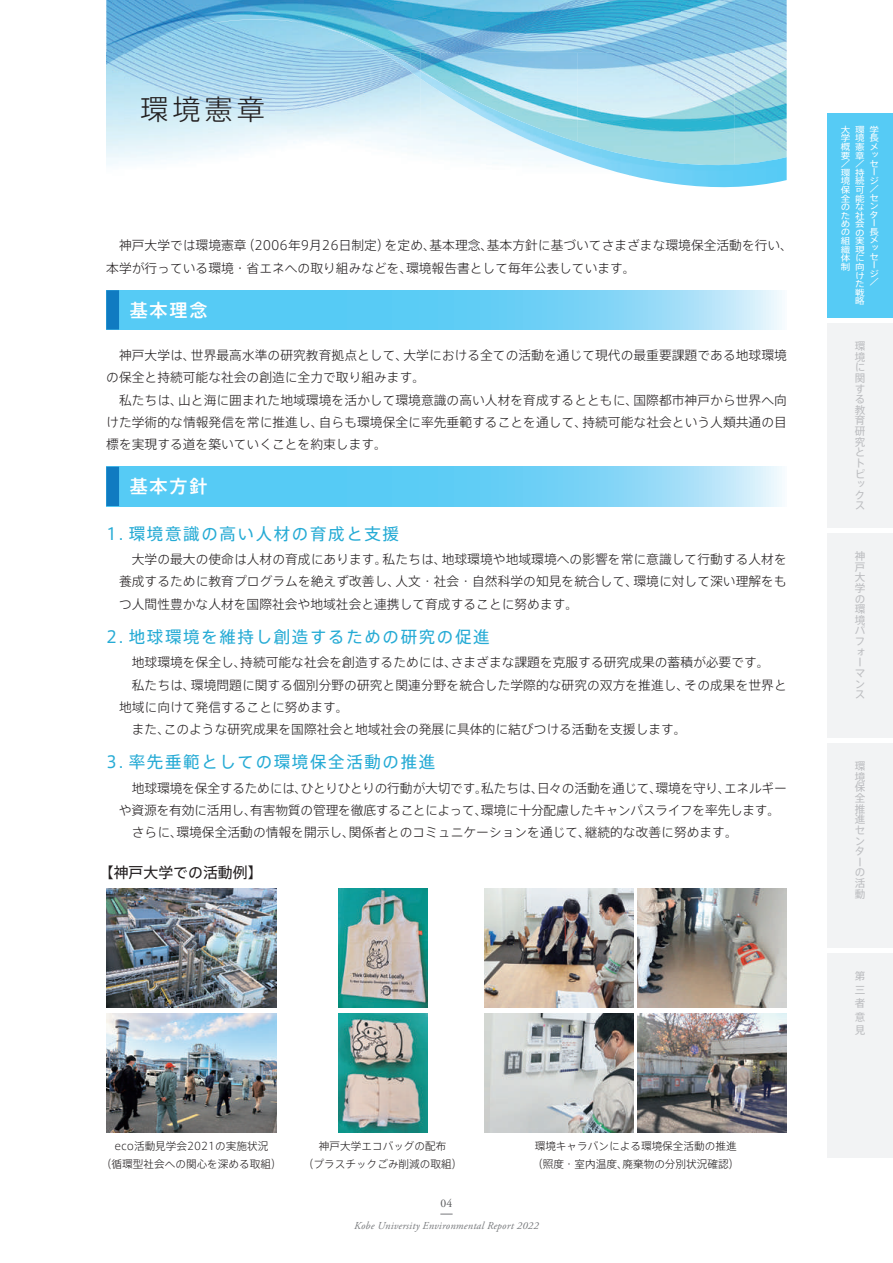
<style>
.page{position:relative;width:893px;height:1263px;background:#fff}
.page>*{position:absolute;margin:0;border:0;box-sizing:border-box;transform-origin:0 0}
.t1{font:300 28.2px "Axis Std";color:#231f20}
.t2{font:500 18px "Axis Std";letter-spacing:.1em;color:#fff}
.t3{font:16.5px "Axis Std";letter-spacing:.1em;color:#26abd5}
.t4{font:14.85px "Axis Std";color:#231f20}
.t5{font:300 12.75px/22.4px "Axis Std";color:#231f20}
.t6{font:300 12.75px "Axis Std";letter-spacing:-.02em;color:#231f20}
.t7{font:11.7px "Adobe Garamond Pro";color:#57585a}
.t8{font:300 10.65px/18px "Axis Std";color:#231f20;text-align:center}
.t9{font:10.65px/10.6px "Axis Std";color:#bcbdc0}
.t10{font:italic 10.65px "Adobe Garamond Pro";letter-spacing:.02em;color:#76787b}
.t11{font:8.7px/8.6px "Axis Std";color:#fff;text-align:justify;scale:1.1 1}
</style>
<div class="page">
<svg style="left:119px;top:290px;width:663px;height:40px;background:#73d2f6"></svg>
<div style="left:106px;top:290px;width:13px;height:40px;background:#107bc1"></div>
<svg style="left:119px;top:467px;width:663px;height:39px;background:#73d2f6"></svg>
<div style="left:106px;top:467px;width:13px;height:39px;background:#107bc1"></div>
<img style="left:106px;top:1013px;width:170px;height:119px">
<img style="left:338px;top:1013px;width:89px;height:119px">
<img style="left:485px;top:1013px;width:149px;height:119px">
<img style="left:638px;top:1013px;width:149px;height:119px">
<img style="left:106px;top:888px;width:170px;height:119px">
<img style="left:338px;top:888px;width:89px;height:119px">
<img style="left:485px;top:888px;width:149px;height:119px">
<img style="left:638px;top:888px;width:149px;height:119px">
<img style="left:106px;top:0;width:681px;height:188px">
<img style="left:525px;top:123px;width:105px;height:52px">
<img style="left:630px;top:156px;width:157px;height:31px">
<img style="left:420px;top:71px;width:105px;height:67px">
<img style="left:368px;top:43px;width:53px;height:36px">
<img style="left:110px;top:19px;width:258px;height:30px">
<div style="left:827px;top:114px;width:66px;height:204px;background:#56cbf5"></div>
<div style="left:827px;top:744px;width:66px;height:204px;background:#f2f3f4"></div>
<div style="left:827px;top:324px;width:66px;height:204px;background:#f2f3f4"></div>
<div style="left:827px;top:534px;width:66px;height:204px;background:#f2f3f4"></div>
<div style="left:827px;top:954px;width:66px;height:204px;background:#f2f3f4"></div>
<svg style="left:440px;top:1214px;width:13px;height:1px"></svg>
<h1 class="t1" style="left:140px;top:89px;width:126px">環境憲章</h1>
<p class="t5" style="left:106px;top:234px;width:688px;text-indent:13px">神戸大学では環境憲章（2006年9月26日制定）を定め、基本理念、基本方針に基づいてさまざまな環境保全活動を行い、本学が行っている環境・省エネへの取り組みなどを、環境報告書として毎年公表しています。</p>
<h2 class="t2" style="left:130px;top:296px;width:79px">基本理念</h2>
<p class="t5" style="left:106px;top:343px;width:682px;text-indent:13px">神戸大学は、世界最高水準の研究教育拠点として、大学における全ての活動を通じて現代の最重要課題である地球環境の保全と持続可能な社会の創造に全力で取り組みます。</p>
<p class="t5" style="left:106px;top:388px;width:682px;text-align:justify;text-indent:13px">私たちは、山と海に囲まれた地域環境を活かして環境意識の高い人材を育成するとともに、国際都市神戸から世界へ向けた学術的な情報発信を常に推進し、自らも環境保全に率先垂範することを通して、持続可能な社会という人類共通の目標を実現する道を築いていくことを約束します。</p>
<h2 class="t2" style="left:130px;top:473px;width:79px">基本方針</h2>
<p class="t3" style="left:106px;top:521px;width:294px">1．環境意識の高い人材の育成と支援</p>
<p class="t5" style="left:119px;top:547px;width:669px;text-align:justify;text-indent:13px">大学の最大の使命は人材の育成にあります。私たちは、地球環境や地域環境への影響を常に意識して行動する人材を養成するために教育プログラムを絶えず改善し、人文・社会・自然科学の知見を統合して、環境に対して深い理解をもつ人間性豊かな人材を国際社会や地域社会と連携して育成することに努めます。</p>
<p class="t3" style="left:106px;top:624px;width:385px">2．地球環境を維持し創造するための研究の促進</p>
<p class="t5" style="left:132px;top:650px;width:639px">地球環境を保全し、持続可能な社会を創造するためには、さまざまな課題を克服する研究成果の蓄積が必要です。</p>
<p class="t5" style="left:132px;top:673px;width:656px">私たちは、環境問題に関する個別分野の研究と関連分野を統合した学際的な研究の双方を推進し、その成果を世界と</p>
<p class="t5" style="left:119px;top:695px;width:231px">地域に向けて発信することに努めます。</p>
<p class="t5" style="left:132px;top:717px;width:556px">また、このような研究成果を国際社会と地域社会の発展に具体的に結びつける活動を支援します。</p>
<p class="t3" style="left:106px;top:750px;width:330px">3．率先垂範としての環境保全活動の推進</p>
<p class="t6" style="left:132px;top:778px;width:656px">地球環境を保全するためには、ひとりひとりの行動が大切です。私たちは、日々の活動を通じて、環境を守り、エネルギー</p>
<p class="t6" style="left:119px;top:801px;width:663px">や資源を有効に活用し、有害物質の管理を徹底することによって、環境に十分配慮したキャンパスライフを率先します。</p>
<p class="t5" style="left:132px;top:820px;width:607px">さらに、環境保全活動の情報を開示し、関係者とのコミュニケーションを通じて、継続的な改善に努めます。</p>
<p class="t4" style="left:99px;top:861px;width:165px">【神戸大学での活動例】</p>
<p class="t8" style="left:101px;top:1136px;width:182px">eco活動見学会2021の実施状況<br>（循環型社会への関心を深める取組）</p>
<p class="t8" style="left:303px;top:1136px;width:161px">神戸大学エコバッグの配布<br>（プラスチックごみ削減の取組）</p>
<p class="t8" style="left:532px;top:1136px;width:209px;text-align:left">環境キャラバンによる環境保全活動の推進（照度・室内温度、廃棄物の分別状況確認）</p>
<p class="t7" style="left:441px;top:1196px;width:13px">04</p>
<p class="t10" style="left:354px;top:1219px;width:186px">Kobe University Environmental Report 2022</p>
<p class="t11" style="left:841px;top:125px;width:10px">大学概要／環境保全のための組織体制</p>
<p class="t11" style="left:855px;top:125px;width:10px">環境憲章／持続可能な社会の実現に向けた戦略</p>
<p class="t11" style="left:870px;top:125px;width:10px;text-align:left">学長メッセージ／センター長メッセージ／</p>
<p class="t9" style="left:855px;top:340px;width:12px">環境に関する教育研究とトピックス</p>
<p class="t9" style="left:855px;top:550px;width:12px">神戸大学の環境パフォーマンス</p>
<p class="t9" style="left:855px;top:760px;width:12px">環境保全推進センターの活動</p>
<p class="t9" style="left:855px;top:969px;width:12px;line-height:13.5px;text-align:justify">第三者意見</p>
</div>
